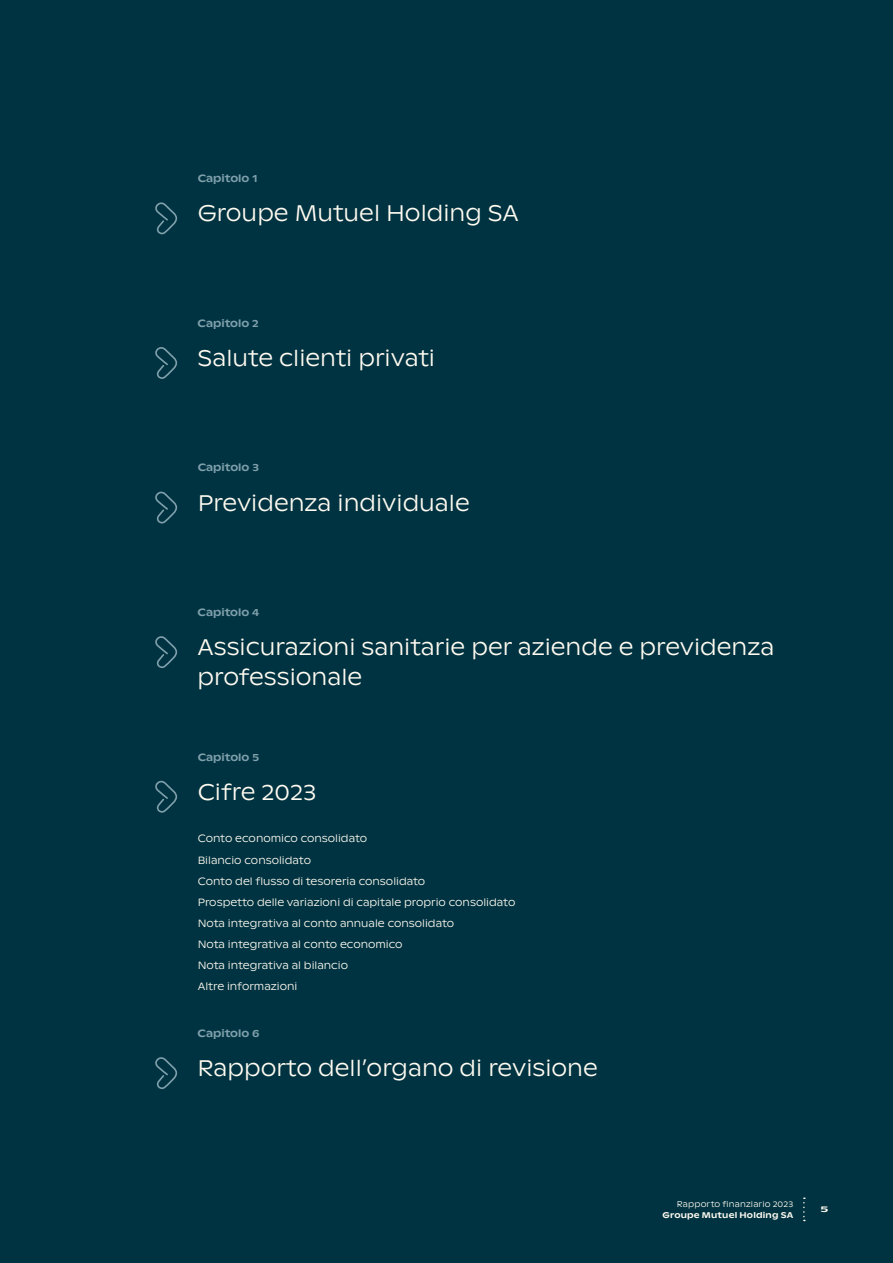
<style>
.page{position:relative;width:893px;height:1263px;background:#003341}
.page>*{position:absolute;margin:0;border:0;box-sizing:border-box;transform-origin:0 0}
.t1{font:300 22.5px/30px "ABC Ginto Nord";color:#fffbf1}
.t2{font:300 10.5px/21.1px "ABC Ginto Nord";color:#fffbf1}
.t3{font:500 10.5px "ABC Ginto Nord";color:#7f9fab}
.t4{font:300 8.25px "ABC Ginto Nord";letter-spacing:.02em;color:#fffbf1}
.t5{font:500 8.25px "ABC Ginto Nord";letter-spacing:.025em;color:#fffbf1}
.t6{font:500 8.25px "ABC Ginto Nord";letter-spacing:.025em;color:#fffbf1;scale:1.5 1}
</style>
<div class="page">
<svg style="left:155px;top:202px;width:22px;height:32px"></svg>
<svg style="left:155px;top:347px;width:22px;height:32px"></svg>
<svg style="left:155px;top:491px;width:22px;height:32px"></svg>
<svg style="left:155px;top:780px;width:22px;height:33px"></svg>
<svg style="left:155px;top:636px;width:22px;height:32px"></svg>
<svg style="left:155px;top:1057px;width:22px;height:32px"></svg>
<svg style="left:803px;top:1197px;width:2px;height:24px"></svg>
<p class="t3" style="left:198px;top:172px;width:61px">Capitolo 1</p>
<h1 class="t1" style="left:198px;top:198px;width:323px">Groupe Mutuel Holding SA</h1>
<p class="t3" style="left:198px;top:317px;width:63px">Capitolo 2</p>
<h1 class="t1" style="left:198px;top:343px;width:239px">Salute clienti privati</h1>
<p class="t3" style="left:198px;top:461px;width:63px">Capitolo 3</p>
<h1 class="t1" style="left:198px;top:487px;width:274px">Previdenza individuale</h1>
<p class="t3" style="left:198px;top:606px;width:63px">Capitolo 4</p>
<h1 class="t1" style="left:198px;top:632px;width:578px">Assicurazioni sanitarie per aziende e previdenza professionale</h1>
<p class="t3" style="left:198px;top:750px;width:63px">Capitolo 5</p>
<h1 class="t1" style="left:198px;top:777px;width:120px">Cifre 2023</h1>
<p class="t2" style="left:198px;top:828px;width:319px">Conto economico consolidato<br>Bilancio consolidato<br>Conto del flusso di tesoreria consolidato<br>Prospetto delle variazioni di capitale proprio consolidato Nota integrativa al conto annuale consolidato<br>Nota integrativa al conto economico<br>Nota integrativa al bilancio<br>Altre informazioni</p>
<p class="t3" style="left:198px;top:1027px;width:64px">Capitolo 6</p>
<h1 class="t1" style="left:198px;top:1053px;width:402px">Rapporto dell’organo di revisione</h1>
<p class="t4" style="left:677px;top:1199px;width:118px">Rapporto finanziario 2023</p>
<p class="t5" style="left:662px;top:1209px;width:132px">Groupe Mutuel Holding SA</p>
<p class="t6" style="left:820px;top:1204px;width:7px">5</p>
</div>
